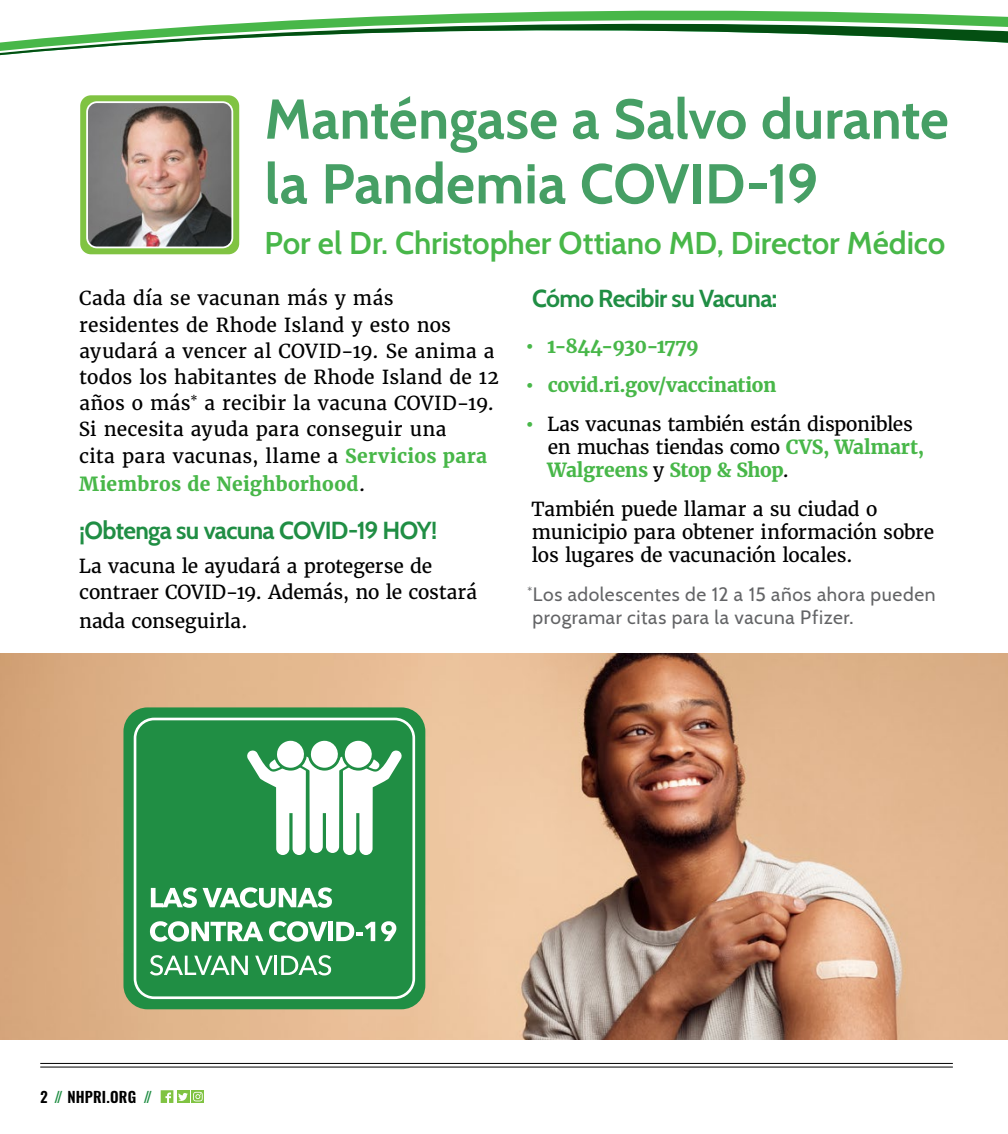
<style>
.page{position:relative;width:1008px;height:1134px;background:#fff}
.page>*{position:absolute;margin:0;border:0;box-sizing:border-box;transform-origin:0 0}
.body{font:700 56px/64.8px "Cabin";color:#469f65}
.t1{font:600 31.5px "Cabin";letter-spacing:-.005em;color:#48b749}
.body-2{font:700 24.5px "Cabin";letter-spacing:-.03em;color:#208e44}
.body-3{font:19.25px/26.2px "Merriweather";color:#000}
.body-4{font:19.25px/23.1px "Cabin";letter-spacing:.03em;color:#636466}
.body-5{font:700 19.25px "Merriweather";letter-spacing:-.005em;color:#48b749}
.body-6{font:700 19.25px "Merriweather";letter-spacing:-.035em;color:#48b749}
.t2{font:600 14.88px "Oswald";letter-spacing:.015em;color:#000}
.s1{font-weight:700;color:#48b749}
.s2{font-weight:400;color:#000}
.s3{color:#208e44}
</style>
<div class="page">
<hr style="left:40px;top:1063px;width:913px;height:1px;background:#000">
<hr style="left:40px;top:1067px;width:913px;height:1px;background:#000">
<div style="left:192px;top:1090px;width:12px;height:13px;background:#80c342"></div>
<svg style="left:161px;top:1090px;width:42px;height:13px"></svg>
<img style="left:0;top:654px;width:1008px;height:386px">
<svg style="left:80px;top:239px;width:160px;height:8px"></svg>
<svg style="left:0;top:10px;width:1008px;height:229px"></svg>
<div style="left:123px;top:707px;width:302px;height:302px;background:#208e44;border-radius:24px"></div>
<svg style="left:134px;top:718px;width:281px;height:281px"></svg>
<svg style="left:151px;top:887px;width:46px;height:21px"></svg>
<svg style="left:203px;top:887px;width:129px;height:21px"></svg>
<svg style="left:150px;top:921px;width:113px;height:21px"></svg>
<svg style="left:269px;top:921px;width:58px;height:21px"></svg>
<div style="left:328px;top:922px;width:5px;height:19px;background:#fff"></div>
<svg style="left:336px;top:922px;width:39px;height:19px"></svg>
<svg style="left:381px;top:921px;width:15px;height:20px"></svg>
<svg style="left:150px;top:955px;width:98px;height:21px"></svg>
<svg style="left:255px;top:956px;width:18px;height:19px"></svg>
<hr style="left:274px;top:956px;width:3px;height:19px;background:#fff">
<svg style="left:281px;top:955px;width:50px;height:21px"></svg>
<svg style="left:246px;top:738px;width:156px;height:117px"></svg>
<p class="body" style="left:265px;top:83px;width:686px">Manténgase a Salvo durante la Pandemia COVID-19</p>
<p class="t1" style="left:265px;top:224px;width:682px">Por el Dr. Christopher Ottiano MD, Director Médico</p>
<p class="body-3" style="left:79px;top:285px;width:421px">Cada día se vacunan más y más<br>residentes de Rhode Island y esto nos ayudará a vencer al COVID-19. Se anima a todos los habitantes de Rhode Island de 12 años o más<sup>*</sup> a recibir la vacuna COVID-19.<br>Si necesita ayuda para conseguir una<br>cita para vacunas, llame a <span class="s1">Servicios para</span></p>
<p class="body-5" style="left:79px;top:472px;width:288px">Miembros de Neighborhood<span class="s2">.</span></p>
<p class="body-2" style="left:79px;top:511px;width:360px">¡Obtenga su vacuna COVID-19 HOY!</p>
<p class="body-3" style="left:79px;top:553px;width:400px">La vacuna le ayudará a protegerse de contraer COVID-19. Además, no le costará</p>
<p class="body-3" style="left:79px;top:608px;width:170px">nada conseguirla.</p>
<p class="body-2" style="left:532px;top:279px;width:247px">Cómo Recibir su Vacuna:</p>
<p class="body-6" style="left:526px;top:334px;width:174px">• 1-844-930-1779</p>
<p class="body-5" style="left:526px;top:373px;width:252px">• covid.ri.gov/vaccination</p>
<p class="body-3" style="left:547px;top:413px;width:379px;line-height:23.1px;text-indent:-21px"><span class="s1">•</span> Las vacunas también están disponibles en muchas tiendas como <span class="s1">CVS, Walmart,<br>Walgreens</span> y <span class="s1">Stop &amp; Shop</span>.</p>
<p class="body-3" style="left:531px;top:498px;width:404px;line-height:23.1px">También puede llamar a su ciudad o municipio para obtener información sobre los lugares de vacunación locales.</p>
<p class="body-4" style="left:527px;top:582px;width:410px"><sup>*</sup>Los adolescentes de 12 a 15 años ahora pueden programar citas para la vacuna Pfizer.</p>
<p class="t2" style="left:40px;top:1087px;width:114px">2 <span class="s3">//</span> NHPRI.ORG <span class="s3">//</span></p>
</div>
